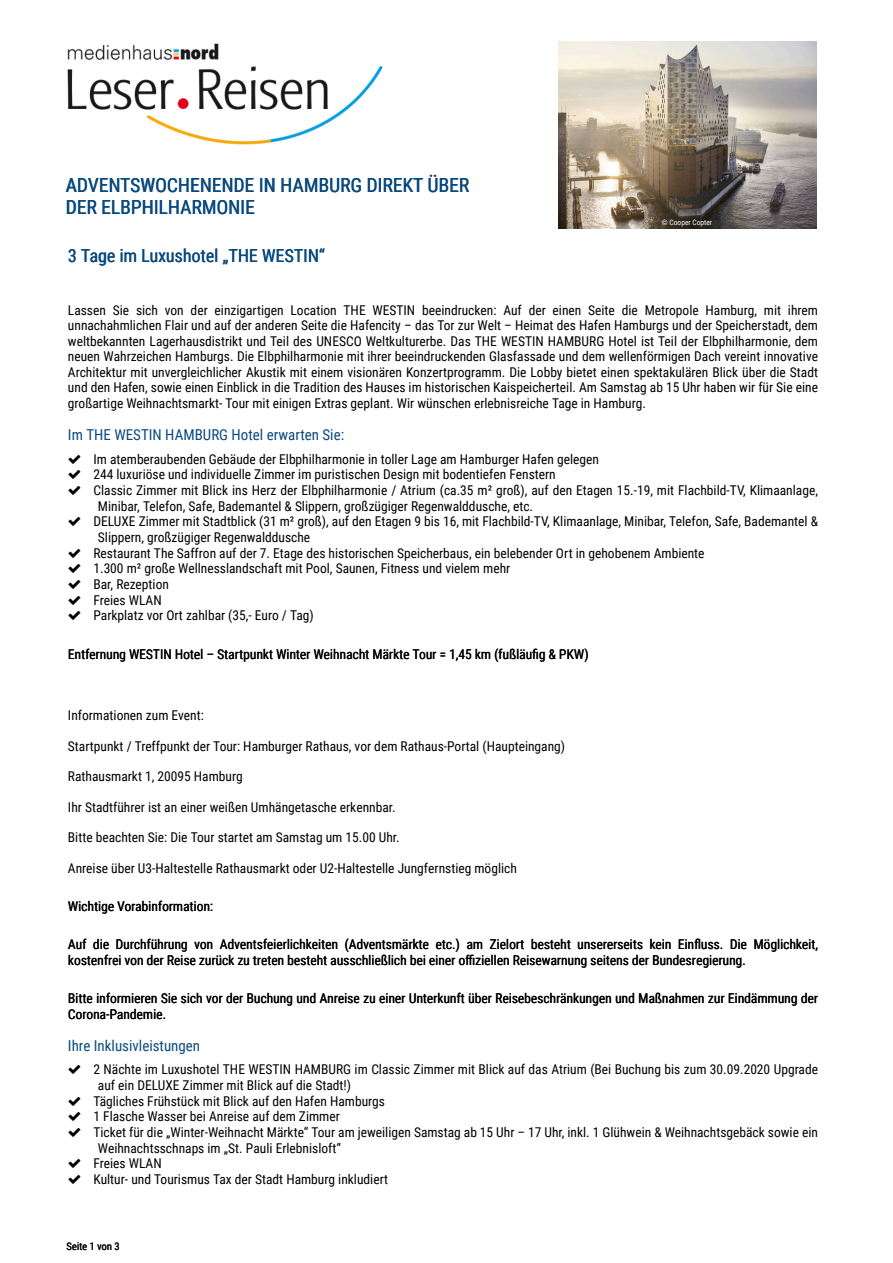
<style>
.page{position:relative;width:893px;height:1263px;background:#fff}
.page>*{position:absolute;margin:0;border:0;box-sizing:border-box;transform-origin:0 0}
.t1{font:19.5px/22.5px "Roboto Condensed";color:#0a4a7e}
.t2{font:18px "Roboto Condensed";color:#0a4a7e}
.t3{font:15px "Roboto Condensed";color:#0a4a7e}
.t4{font:13.5px/15.5px "Roboto Condensed";color:#000}
.t5{font:10.5px "Roboto Condensed";color:#000}
.t6{font:7.5px "Roboto Condensed";color:#fff}
</style>
<div class="page">
<img style="left:67px;top:43px;width:316px;height:102px">
<img style="left:558px;top:41px;width:258px;height:188px">
<h1 class="t1" style="left:66px;top:175px;width:405px">ADVENTSWOCHENENDE IN HAMBURG DIREKT ÜBER<br>DER ELBPHILHARMONIE</h1>
<p class="t6" style="left:662px;top:219px;width:52px">© Cooper Copter</p>
<h2 class="t2" style="left:68px;top:247px;width:259px">3 Tage im Luxushotel „THE WESTIN“</h2>
<p class="t4" style="left:68px;top:303px;width:751px;text-align:justify">Lassen Sie sich von der einzigartigen Location THE WESTIN beeindrucken: Auf der einen Seite die Metropole Hamburg, mit ihrem unnachahmlichen Flair und auf der anderen Seite die Hafencity – das Tor zur Welt – Heimat des Hafen Hamburgs und der Speicherstadt, dem weltbekannten Lagerhausdistrikt und Teil des UNESCO Weltkulturerbe. Das THE WESTIN HAMBURG Hotel ist Teil der Elbphilharmonie, dem neuen Wahrzeichen Hamburgs. Die Elbphilharmonie mit ihrer beeindruckenden Glasfassade und dem wellenförmigen Dach vereint innovative Architektur mit unvergleichlicher Akustik mit einem visionären Konzertprogramm. Die Lobby bietet einen spektakulären Blick über die Stadt und den Hafen, sowie einen Einblick in die Tradition des Hauses im historischen Kaispeicherteil. Am Samstag ab 15 Uhr haben wir für Sie eine großartige Weihnachtsmarkt- Tour mit einigen Extras geplant. Wir wünschen erlebnisreiche Tage in Hamburg.</p>
<p class="t3" style="left:68px;top:428px;width:278px">Im THE WESTIN HAMBURG Hotel erwarten Sie:</p>
<p class="t4" style="left:93px;top:452px;width:507px">Im atemberaubenden Gebäude der Elbphilharmonie in toller Lage am Hamburger Hafen gelegen</p>
<p class="t4" style="left:93px;top:468px;width:464px">244 luxuriöse und individuelle Zimmer im puristischen Design mit bodentiefen Fenstern</p>
<p class="t4" style="left:93px;top:483px;width:726px">Classic Zimmer mit Blick ins Herz der Elbphilharmonie / Atrium (ca.35 m² groß), auf den Etagen 15.-19, mit Flachbild-TV, Klimaanlage,</p>
<p class="t4" style="left:98px;top:499px;width:437px">Minibar, Telefon, Safe, Bademantel &amp; Slippern, großzügiger Regenwalddusche, etc.</p>
<p class="t4" style="left:93px;top:515px;width:726px">DELUXE Zimmer mit Stadtblick (31 m² groß), auf den Etagen 9 bis 16, mit Flachbild-TV, Klimaanlage, Minibar, Telefon, Safe, Bademantel &amp;</p>
<p class="t4" style="left:98px;top:530px;width:214px">Slippern, großzügiger Regenwalddusche</p>
<p class="t4" style="left:93px;top:546px;width:613px">Restaurant The Saffron auf der 7. Etage des historischen Speicherbaus, ein belebender Ort in gehobenem Ambiente</p>
<p class="t4" style="left:93px;top:562px;width:418px">1.300 m² große Wellnesslandschaft mit Pool, Saunen, Fitness und vielem mehr</p>
<p class="t4" style="left:93px;top:577px;width:77px">Bar, Rezeption</p>
<p class="t4" style="left:93px;top:593px;width:70px">Freies WLAN</p>
<p class="t4" style="left:93px;top:609px;width:222px">Parkplatz vor Ort zahlbar (35,- Euro / Tag)</p>
<p class="t4" style="left:68px;top:647px;width:522px">Entfernung WESTIN Hotel – Startpunkt Winter Weihnacht Märkte Tour = 1,45 km (fußläufig &amp; PKW)</p>
<p class="t4" style="left:68px;top:708px;width:137px">Informationen zum Event:</p>
<p class="t4" style="left:68px;top:739px;width:499px">Startpunkt / Treffpunkt der Tour: Hamburger Rathaus, vor dem Rathaus-Portal (Haupteingang)</p>
<p class="t4" style="left:68px;top:770px;width:176px">Rathausmarkt 1, 20095 Hamburg</p>
<p class="t4" style="left:68px;top:800px;width:329px">Ihr Stadtführer ist an einer weißen Umhängetasche erkennbar.</p>
<p class="t4" style="left:68px;top:831px;width:333px">Bitte beachten Sie: Die Tour startet am Samstag um 15.00 Uhr.</p>
<p class="t4" style="left:68px;top:861px;width:450px">Anreise über U3-Haltestelle Rathausmarkt oder U2-Haltestelle Jungfernstieg möglich</p>
<p class="t4" style="left:68px;top:900px;width:147px">Wichtige Vorabinformation:</p>
<p class="t4" style="left:68px;top:938px;width:751px">Auf die Durchführung von Adventsfeierlichkeiten (Adventsmärkte etc.) am Zielort besteht unsererseits kein Einfluss. Die Möglichkeit, kostenfrei von der Reise zurück zu treten besteht ausschließlich bei einer offiziellen Reisewarnung seitens der Bundesregierung.</p>
<p class="t4" style="left:465px;top:953px;width:12px">f</p>
<p class="t4" style="left:68px;top:991px;width:751px">Bitte informieren Sie sich vor der Buchung und Anreise zu einer Unterkunft über Reisebeschränkungen und Maßnahmen zur Eindämmung der<br>Corona-Pandemie.</p>
<p class="t3" style="left:68px;top:1039px;width:134px">Ihre Inklusivleistungen</p>
<p class="t4" style="left:93px;top:1063px;width:726px">2 Nächte im Luxushotel THE WESTIN HAMBURG im Classic Zimmer mit Blick auf das Atrium (Bei Buchung bis zum 30.09.2020 Upgrade</p>
<p class="t4" style="left:98px;top:1078px;width:255px">auf ein DELUXE Zimmer mit Blick auf die Stadt!)</p>
<p class="t4" style="left:93px;top:1094px;width:293px">Tägliches Frühstück mit Blick auf den Hafen Hamburgs</p>
<p class="t4" style="left:93px;top:1110px;width:248px">1 Flasche Wasser bei Anreise auf dem Zimmer</p>
<p class="t4" style="left:93px;top:1125px;width:726px">Ticket für die „Winter-Weihnacht Märkte“ Tour am jeweiligen Samstag ab 15 Uhr – 17 Uhr, inkl. 1 Glühwein &amp; Weihnachtsgebäck sowie ein</p>
<p class="t4" style="left:98px;top:1141px;width:244px">Weihnachtsschnaps im „St. Pauli Erlebnisloft“</p>
<p class="t4" style="left:93px;top:1157px;width:70px">Freies WLAN</p>
<p class="t4" style="left:93px;top:1172px;width:296px">Kultur- und Tourismus Tax der Stadt Hamburg inkludiert</p>
<p class="t5" style="left:66px;top:1242px;width:55px">Seite 1 von 3</p>
</div>
